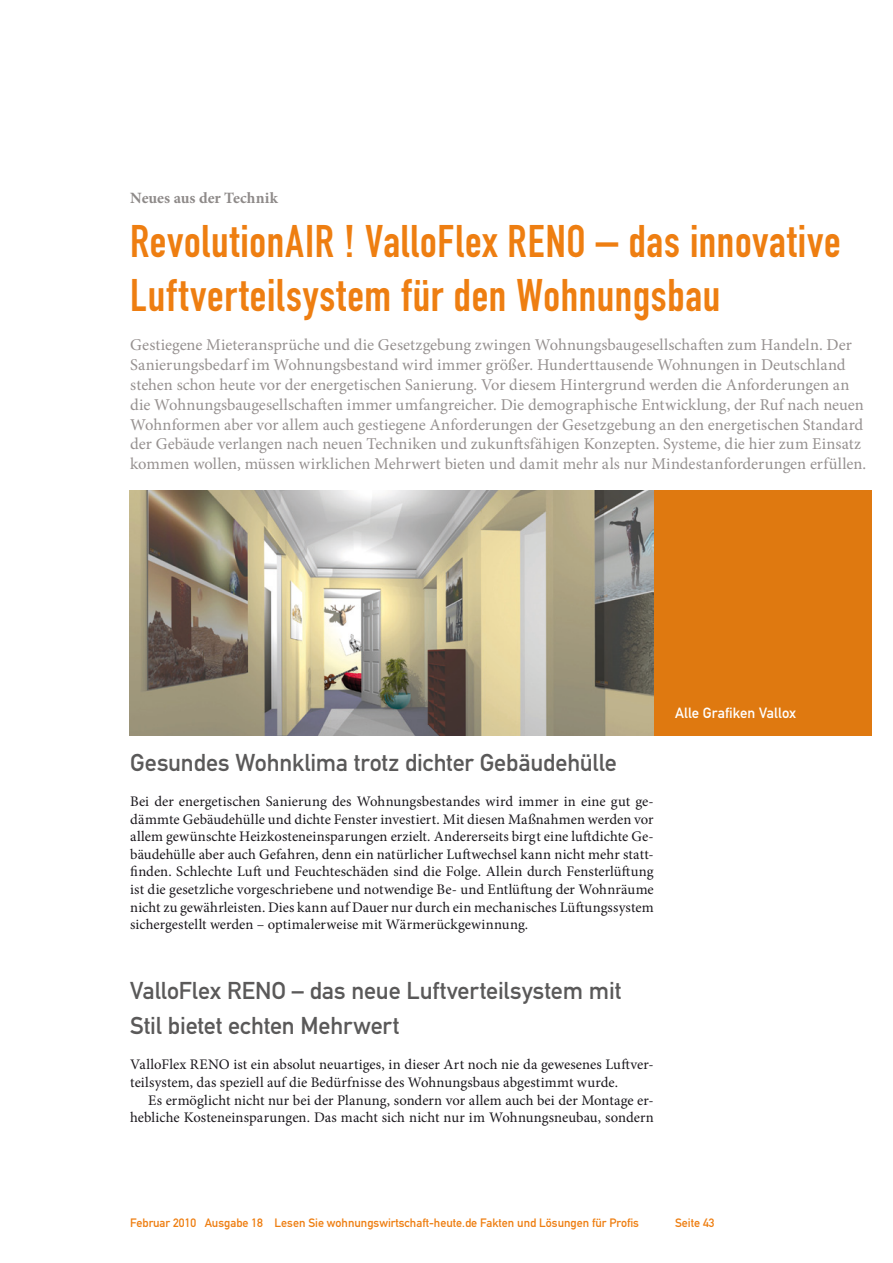
<style>
.page{position:relative;width:893px;height:1263px;background:#fff}
.page>*{position:absolute;margin:0;border:0;box-sizing:border-box;transform-origin:0 0}
.Überschrift_Groß{font:45px/54px "DIN Engschrift";letter-spacing:.02em;color:#ee7e11}
.Überschrift_Grau{font:24px/35.1px "DIN Mittelschrift";letter-spacing:-.005em;color:#5a5959}
.Anlesetext{font:16.5px/19.8px "Minion Pro";color:#969190}
.Kategorie{font:700 15.75px "Minion Pro";color:#8e8a89}
.Fließtext_erste_Zeil{font:14.7px/17.5px "Minion Pro";letter-spacing:.01em;color:#1a171c;text-align:justify}
.Fliesstext{font:14.7px/17.5px "Minion Pro";color:#1a171c;text-align:right}
.Bildunterschrift{font:14.7px "DIN Mittelschrift";letter-spacing:.005em;color:#fff}
.t1{font:12px "DIN Mittelschrift";color:#ee7e11}
</style>
<div class="page">
<div style="left:654px;top:490px;width:218px;height:246px;background:#df7910"></div>
<img style="left:130px;top:490px;width:523px;height:246px">
<p class="Kategorie" style="left:130px;top:187px;width:149px">Neues aus der Technik</p>
<p class="Überschrift_Groß" style="left:130px;top:214px;width:712px">RevolutionAIR ! ValloFlex RENO – das innovative<br>Luftverteilsystem für den Wohnungsbau</p>
<p class="Anlesetext" style="left:130px;top:335px;width:738px">Gestiegene Mieteransprüche und die Gesetzgebung zwingen Wohnungsbaugesellschaften zum Handeln. Der Sanierungsbedarf im Wohnungsbestand wird immer größer. Hunderttausende Wohnungen in Deutschland stehen schon heute vor der energetischen Sanierung. Vor diesem Hintergrund werden die Anforderungen an die Wohnungsbaugesellschaften immer umfangreicher. Die demographische Entwicklung, der Ruf nach neuen Wohnformen aber vor allem auch gestiegene Anforderungen der Gesetzgebung an den energetischen Standard der Gebäude verlangen nach neuen Techniken und zukunftsfähigen Konzepten. Systeme, die hier zum Einsatz kommen wollen, müssen wirklichen Mehrwert bieten und damit mehr als nur Mindestanforderungen erfüllen.</p>
<p class="Überschrift_Grau" style="left:130px;top:745px;width:488px">Gesundes Wohnklima trotz dichter Gebäudehülle</p>
<p class="Fließtext_erste_Zeil" style="left:130px;top:793px;width:525px">Bei der energetischen Sanierung des Wohnungsbestandes wird immer in eine gut ge&shy;dämmte Gebäudehülle und dichte Fenster investiert. Mit diesen Maßnahmen werden vor allem gewünschte Heizkosteneinsparungen erzielt. Andererseits birgt eine luftdichte Ge&shy;bäudehülle aber auch Gefahren, denn ein natürlicher Luftwechsel kann nicht mehr statt&shy;finden. Schlechte Luft und Feuchteschäden sind die Folge. Allein durch Fensterlüftung ist die gesetzliche vorgeschriebene und notwendige Be- und Entlüftung der Wohnräume nicht zu gewährleisten. Dies kann auf Dauer nur durch ein mechanisches Lüftungssystem sichergestellt werden – optimalerweise mit Wärmerückgewinnung.</p>
<p class="Überschrift_Grau" style="left:130px;top:973px;width:493px">ValloFlex RENO – das neue Luftverteilsystem mit<br>Stil bietet echten Mehrwert</p>
<p class="Fließtext_erste_Zeil" style="left:130px;top:1056px;width:525px">ValloFlex RENO ist ein absolut neuartiges, in dieser Art noch nie da gewesenes Luftver&shy;teilsystem, das speziell auf die Bedürfnisse des Wohnungsbaus abgestimmt wurde.</p>
<p class="Fliesstext" style="left:130px;top:1091px;width:525px">Es ermöglicht nicht nur bei der Planung, sondern vor allem auch bei der Montage er&shy;hebliche Kosteneinsparungen. Das macht sich nicht nur im Wohnungsneubau, sondern</p>
<p class="Bildunterschrift" style="left:675px;top:705px;width:123px">Alle Grafiken Vallox</p>
<p class="t1" style="left:130px;top:1216px;width:510px">Februar 2010 Ausgabe 18 Lesen Sie wohnungswirtschaft-heute.de Fakten und Lösungen für Profis</p>
<p class="t1" style="left:675px;top:1216px;width:41px">Seite 43</p>
</div>
